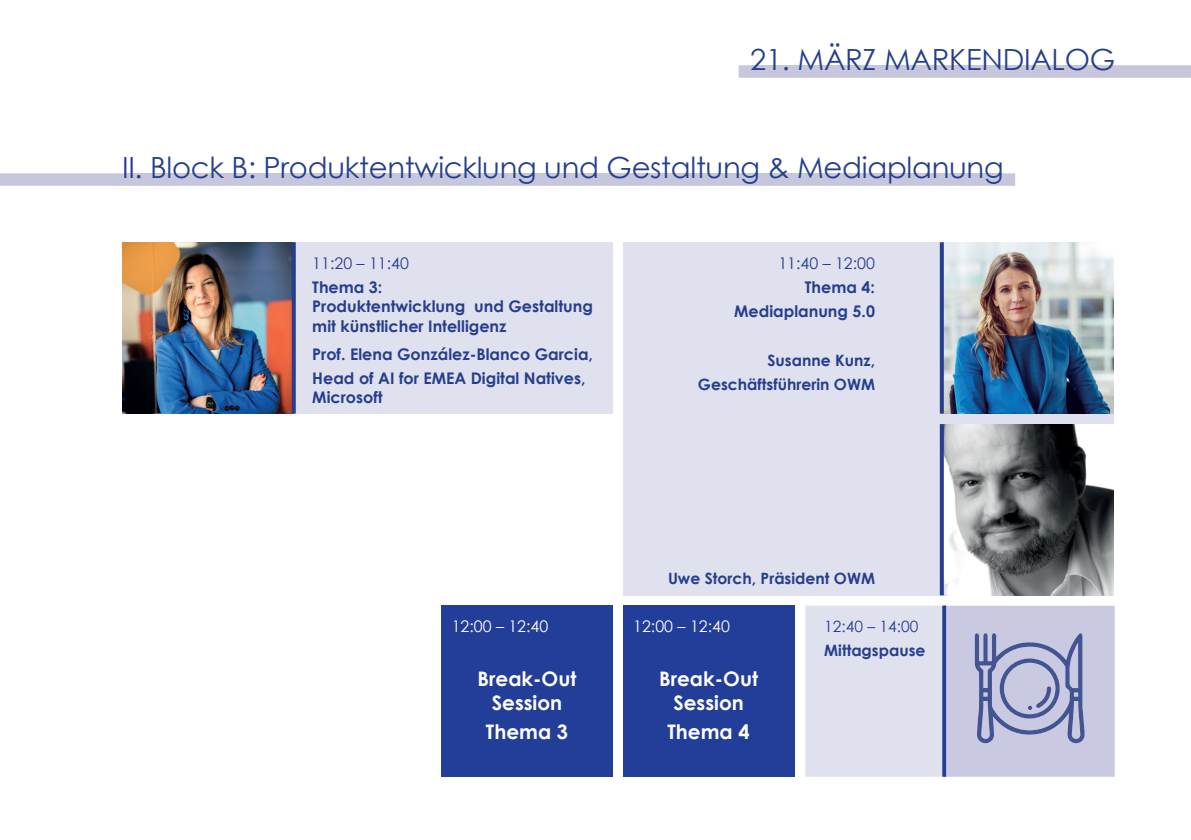
<style>
.page{position:relative;width:1191px;height:840px;background:#fff}
.page>*{position:absolute;margin:0;border:0;box-sizing:border-box;transform-origin:0 0}
.t1{font:29.2px "Century Gothic";letter-spacing:-.01em;color:#253f8e}
.t2{font:700 20px/24px "Century Gothic";color:#fff;text-align:center}
.t3{font:700 16px/19.2px "Century Gothic";color:#253e8d}
.t4{font:16px "Century Gothic";color:#253e8d}
.t5{font:16px "Century Gothic";color:#fff}
.t6{font:700 15.6px/23.8px "Century Gothic";color:#253e8d;text-align:right}
.t7{font:15.6px "Century Gothic";color:#253e8d}
</style>
<div class="page">
<svg style="left:738px;top:65px;width:453px;height:13px;background:#c8c8dd"></svg>
<div style="left:751px;top:65px;width:362px;height:5px;background:#c6c6dc"></div>
<div style="left:123px;top:242px;width:489px;height:171px;background:#e0e1ee"></div>
<img style="left:123px;top:242px;width:169px;height:171px">
<div style="left:623px;top:242px;width:490px;height:353px;background:#e0e1ee"></div>
<img style="left:943px;top:242px;width:170px;height:171px">
<img style="left:943px;top:424px;width:170px;height:171px">
<div style="left:441px;top:605px;width:171px;height:171px;background:#233e98"></div>
<div style="left:623px;top:605px;width:171px;height:171px;background:#233e98"></div>
<svg style="left:292px;top:242px;width:4px;height:171px"></svg>
<svg style="left:939px;top:242px;width:4px;height:171px"></svg>
<svg style="left:939px;top:424px;width:4px;height:171px"></svg>
<div style="left:0;top:173px;width:1015px;height:13px;background:#c6c6dc"></div>
<div style="left:124px;top:173px;width:879px;height:10px;background:#c6c6dc"></div>
<svg style="left:805px;top:605px;width:310px;height:172px;background:#c8cae0"></svg>
<h1 class="t1" style="left:750px;top:39px;width:366px">21. MÄRZ MARKENDIALOG</h1>
<h1 class="t1" style="left:122px;top:146px;width:883px">II. Block B: Produktentwicklung und Gestaltung &amp; Mediaplanung</h1>
<p class="t4" style="left:312px;top:252px;width:98px">11:20 – 11:40</p>
<p class="t3" style="left:312px;top:277px;width:282px">Thema 3:<br>Produktentwicklung und Gestaltung mit künstlicher Intelligenz</p>
<p class="t3" style="left:312px;top:341px;width:282px;line-height:24.2px">Prof. Elena González-Blanco Garcia,<br>Head of AI for EMEA Digital Natives,</p>
<p class="t3" style="left:312px;top:387px;width:72px">Microsoft</p>
<p class="t4" style="left:778px;top:252px;width:98px">11:40 – 12:00</p>
<p class="t3" style="left:734px;top:275px;width:142px;line-height:24.2px;text-align:right">Thema 4:<br>Mediaplanung 5.0</p>
<p class="t6" style="left:698px;top:348px;width:179px">Susanne Kunz,<br>Geschäftsführerin OWM</p>
<p class="t5" style="left:452px;top:615px;width:98px">12:00 – 12:40</p>
<p class="t2" style="left:477px;top:665px;width:100px">Break-Out<br>Session</p>
<p class="t2" style="left:486px;top:718px;width:84px">Thema 3</p>
<p class="t6" style="left:668px;top:565px;width:208px">Uwe Storch, Präsident OWM</p>
<p class="t5" style="left:633px;top:615px;width:98px">12:00 – 12:40</p>
<p class="t2" style="left:659px;top:665px;width:100px">Break-Out<br>Session</p>
<p class="t2" style="left:667px;top:718px;width:83px">Thema 4</p>
<p class="t7" style="left:824px;top:615px;width:96px">12:40 – 14:00</p>
<p class="t6" style="left:824px;top:637px;width:103px">Mittagspause</p>
</div>
